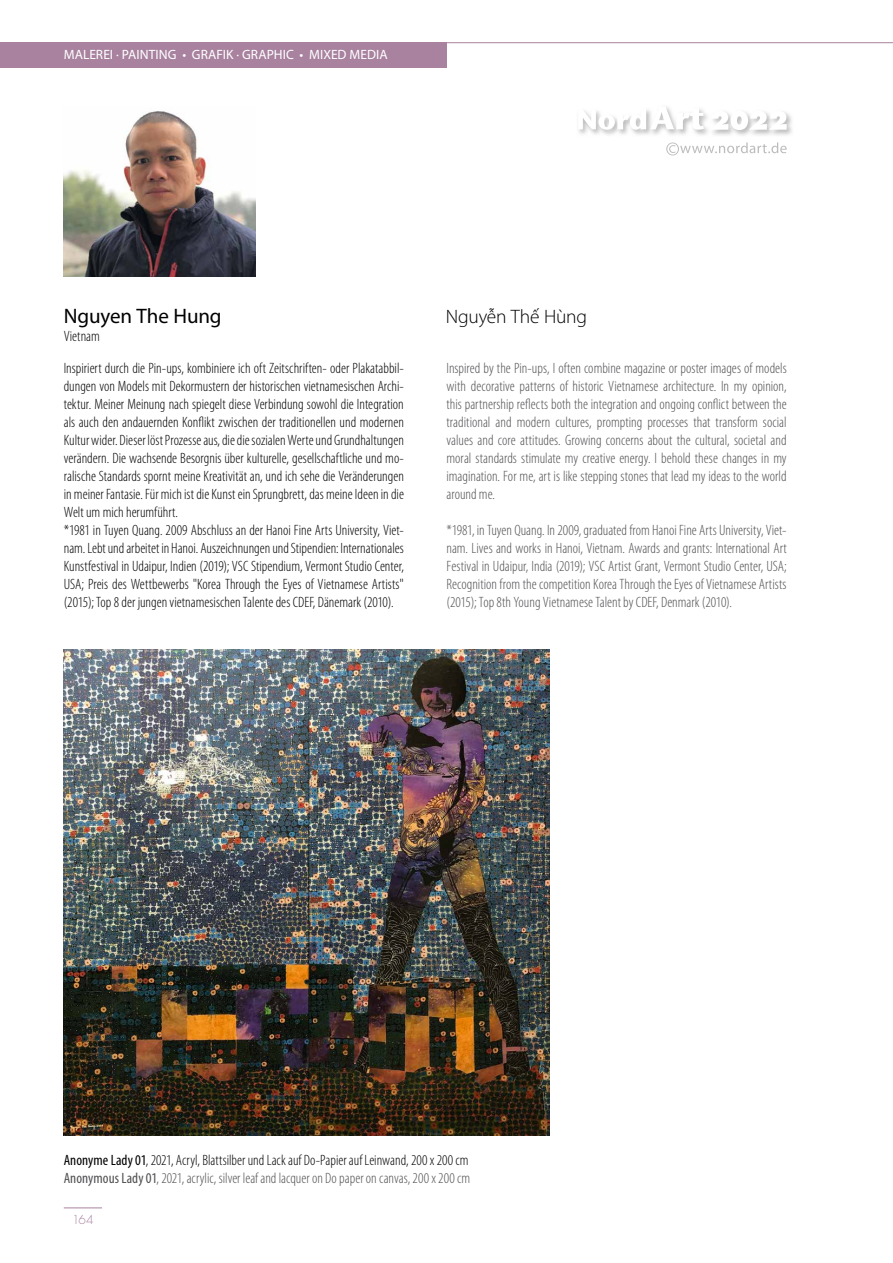
<style>
.page{position:relative;width:893px;height:1263px;background:#fff}
.page>*{position:absolute;margin:0;border:0;box-sizing:border-box;transform-origin:0 0}
.t1{font:21px "Myriad Pro";letter-spacing:-.005em;color:#000}
.t2{font:300 19.5px "Myriad Pro";letter-spacing:-.01em;color:#000}
.t3{font:300 condensed 15px/18px "Myriad Pro";color:#000}
.t4{font:300 condensed 15px/18px "Myriad Pro";color:#514f53;text-align:justify}
.t5{font:13.5px "Myriad Pro";letter-spacing:.005em;color:#fff}
.t6{font:300 12px "Futura Std";color:#a8829f}
.s1{font-weight:400}
.s2{font-weight:400;color:#514f53}
.s3{color:#514f53}
</style>
<div class="page">
<div style="left:0;top:43px;width:446px;height:25px;background:#a8829f"></div>
<hr style="left:446px;top:42px;width:447px;height:1px;background:#a8829f">
<hr style="left:64px;top:1207px;width:38px;height:1px;background:#a8829f">
<svg style="left:578px;top:130px;width:71px;height:5px"></svg>
<svg style="left:649px;top:112px;width:59px;height:23px"></svg>
<svg style="left:579px;top:107px;width:125px;height:23px"></svg>
<svg style="left:713px;top:113px;width:79px;height:23px"></svg>
<svg style="left:713px;top:111px;width:74px;height:19px"></svg>
<svg style="left:666px;top:142px;width:121px;height:13px"></svg>
<img style="left:64px;top:111px;width:191px;height:165px">
<img style="left:64px;top:650px;width:486px;height:486px">
<p class="t5" style="left:64px;top:46px;width:325px">MALEREI · PAINTING • GRAFIK · GRAPHIC • MIXED MEDIA</p>
<h1 class="t1" style="left:64px;top:303px;width:159px">Nguyen The Hung</h1>
<h2 class="t2" style="left:446px;top:305px;width:143px">Nguyễn Thế Hùng</h2>
<p class="t3" style="left:64px;top:321px;width:342px;line-height:31.5px">Vietnam<br>Inspiriert durch die Pin-ups, kombiniere ich oft Zeitschriften- oder Plakatabbil-</p>
<p class="t3" style="left:64px;top:377px;width:342px">dungen von Models mit Dekormustern der historischen vietnamesischen Archi&shy;tektur. Meiner Meinung nach spiegelt diese Verbindung sowohl die Integration als auch den andauernden Konflikt zwischen der traditionellen und modernen Kultur wider. Dieser löst Prozesse aus, die die sozialen Werte und Grundhaltungen verändern. Die wachsende Besorgnis über kulturelle, gesellschaftliche und mo&shy;ralische Standards spornt meine Kreativität an, und ich sehe die Veränderungen in meiner Fantasie. Für mich ist die Kunst ein Sprungbrett, das meine Ideen in die Welt um mich herumführt.<br>*1981 in Tuyen Quang. 2009 Abschluss an der Hanoi Fine Arts University, Viet&shy;nam. Lebt und arbeitet in Hanoi. Auszeichnungen und Stipendien: Internationales Kunstfestival in Udaipur, Indien (2019); VSC Stipendium, Vermont Studio Center, USA; Preis des Wettbewerbs "Korea Through the Eyes of Vietnamese Artists" (2015); Top 8 der jungen vietnamesischen Talente des CDEF, Dänemark (2010).</p>
<p class="t4" style="left:446px;top:359px;width:342px">Inspired by the Pin-ups, I often combine magazine or poster images of models with decorative patterns of historic Vietnamese architecture. In my opinion, this partnership reflects both the integration and ongoing conflict between the traditional and modern cultures, prompting processes that transform social values and core attitudes. Growing concerns about the cultural, societal and moral standards stimulate my creative energy. I behold these changes in my imagination. For me, art is like stepping stones that lead my ideas to the world around me.</p>
<p class="t4" style="left:446px;top:521px;width:342px">*1981, in Tuyen Quang. In 2009, graduated from Hanoi Fine Arts University, Viet&shy;nam. Lives and works in Hanoi, Vietnam. Awards and grants: International Art Festival in Udaipur, India (2019); VSC Artist Grant, Vermont Studio Center, USA; Recognition from the competition Korea Through the Eyes of Vietnamese Artists (2015); Top 8th Young Vietnamese Talent by CDEF, Denmark (2010).</p>
<p class="t3" style="left:64px;top:1151px;width:408px"><span class="s1">Anonyme Lady 01</span>, 2021, Acryl, Blattsilber und Lack auf Do-Papier auf Leinwand, 200 x 200 cm<br><span class="s2">Anonymous Lady 01</span><span class="s3">, 2021, acrylic, silver leaf and lacquer on Do paper on canvas, 200 x 200 cm</span></p>
<p class="t6" style="left:72px;top:1212px;width:23px">164</p>
</div>
